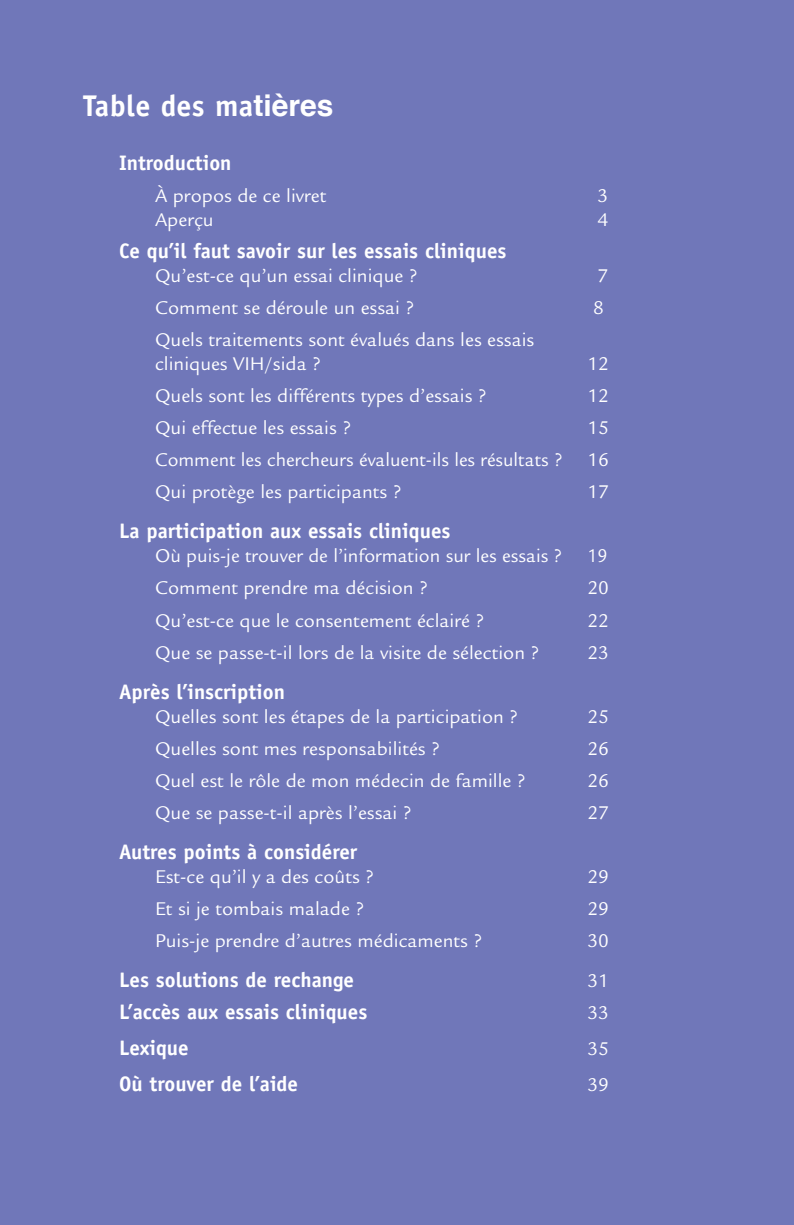
<style>
.page{position:relative;width:794px;height:1225px;background:#fff}
.page>*{position:absolute;margin:0;border:0;box-sizing:border-box;transform-origin:0 0}
.t1{font:700 30px "Officina Sans";letter-spacing:.01em;color:#fff}
.t2{font:700 21px "Officina Sans";color:#fff}
.t3{font:20px/32px "Legacy Sans";color:#fff}
.t4{font:20px "Legacy Sans";color:#fff;scale:.93 1}
.s1{font-family:"Helvetica"}
</style>
<div class="page">
<div style="left:0;top:0;width:793px;height:1224px;background:#7077b9"></div>
<h1 class="t1" style="left:83px;top:87px;width:252px">Table des ma<span class="s1">tières</span></h1>
<p class="t2" style="left:119px;top:150px;width:114px">Introduction</p>
<p class="t3" style="left:155px;top:180px;width:173px">À propos de ce livret</p>
<p class="t3" style="left:597px;top:180px;width:12px">3</p>
<p class="t3" style="left:155px;top:204px;width:60px">Aperçu</p>
<p class="t3" style="left:597px;top:204px;width:12px">4</p>
<p class="t2" style="left:119px;top:238px;width:389px">Ce qu’il faut savoir sur les essais cliniques</p>
<p class="t3" style="left:155px;top:260px;width:264px">Qu’est-ce qu’un essai clinique ?</p>
<p class="t3" style="left:597px;top:260px;width:12px">7</p>
<p class="t3" style="left:155px;top:292px;width:261px">Comment se déroule un essai ?</p>
<p class="t3" style="left:592px;top:292px;width:12px">8</p>
<p class="t3" style="left:155px;top:328px;width:380px;line-height:24px">Quels traitements sont évalués dans les essais cliniques VIH/sida ?</p>
<p class="t3" style="left:587px;top:348px;width:23px">12</p>
<p class="t3" style="left:155px;top:380px;width:333px">Quels sont les différents types d’essais ?</p>
<p class="t3" style="left:587px;top:380px;width:23px">12</p>
<p class="t3" style="left:155px;top:412px;width:197px">Qui effectue les essais ?</p>
<p class="t3" style="left:155px;top:412px;width:455px;text-align:justify;text-indent:432px">15<br>Comment les chercheurs évaluent-ils les résultats ? 16<br>Qui protège les participants ?</p>
<p class="t3" style="left:587px;top:476px;width:23px">17</p>
<p class="t2" style="left:119px;top:518px;width:333px">La participation aux essais cliniques</p>
<p class="t3" style="left:155px;top:540px;width:408px">Où puis-je trouver de l’information sur les essais ?</p>
<p class="t4" style="left:587px;top:544px;width:23px">19</p>
<p class="t3" style="left:155px;top:572px;width:274px">Comment prendre ma décision ?</p>
<p class="t3" style="left:587px;top:572px;width:23px">20</p>
<p class="t3" style="left:155px;top:604px;width:330px">Qu’est-ce que le consentement éclairé ?</p>
<p class="t3" style="left:587px;top:604px;width:23px">22</p>
<p class="t3" style="left:155px;top:636px;width:385px">Que se passe-t-il lors de la visite de sélection ?</p>
<p class="t3" style="left:587px;top:636px;width:23px">23</p>
<p class="t2" style="left:119px;top:678px;width:167px">Après l’inscription</p>
<p class="t3" style="left:155px;top:700px;width:364px">Quelles sont les étapes de la participation ?</p>
<p class="t3" style="left:587px;top:700px;width:23px">25</p>
<p class="t3" style="left:155px;top:732px;width:286px">Quelles sont mes responsabilités ?</p>
<p class="t3" style="left:587px;top:732px;width:23px">26</p>
<p class="t3" style="left:155px;top:764px;width:372px">Quel est le rôle de mon médecin de famille ?</p>
<p class="t3" style="left:587px;top:764px;width:23px">26</p>
<p class="t3" style="left:155px;top:796px;width:258px">Que se passe-t-il après l’essai ?</p>
<p class="t3" style="left:587px;top:796px;width:23px">27</p>
<p class="t2" style="left:119px;top:838px;width:239px">Autres points à considérer</p>
<p class="t3" style="left:155px;top:860px;width:220px">Est-ce qu’il y a des coûts ?</p>
<p class="t3" style="left:587px;top:860px;width:23px">29</p>
<p class="t3" style="left:155px;top:892px;width:210px">Et si je tombais malade ?</p>
<p class="t3" style="left:587px;top:892px;width:23px">29</p>
<p class="t3" style="left:155px;top:924px;width:328px">Puis-je prendre d’autres médicaments ?</p>
<p class="t3" style="left:587px;top:924px;width:23px">30</p>
<p class="t2" style="left:119px;top:966px;width:236px">Les solutions de rechange</p>
<p class="t3" style="left:587px;top:964px;width:23px">31</p>
<p class="t2" style="left:119px;top:998px;width:250px">L’accès aux essais cliniques</p>
<p class="t3" style="left:587px;top:996px;width:23px">33</p>
<p class="t2" style="left:119px;top:1034px;width:71px">Lexique</p>
<p class="t3" style="left:587px;top:1032px;width:23px">35</p>
<p class="t2" style="left:119px;top:1070px;width:180px">Où trouver de l’aide</p>
<p class="t3" style="left:587px;top:1068px;width:23px">39</p>
</div>
